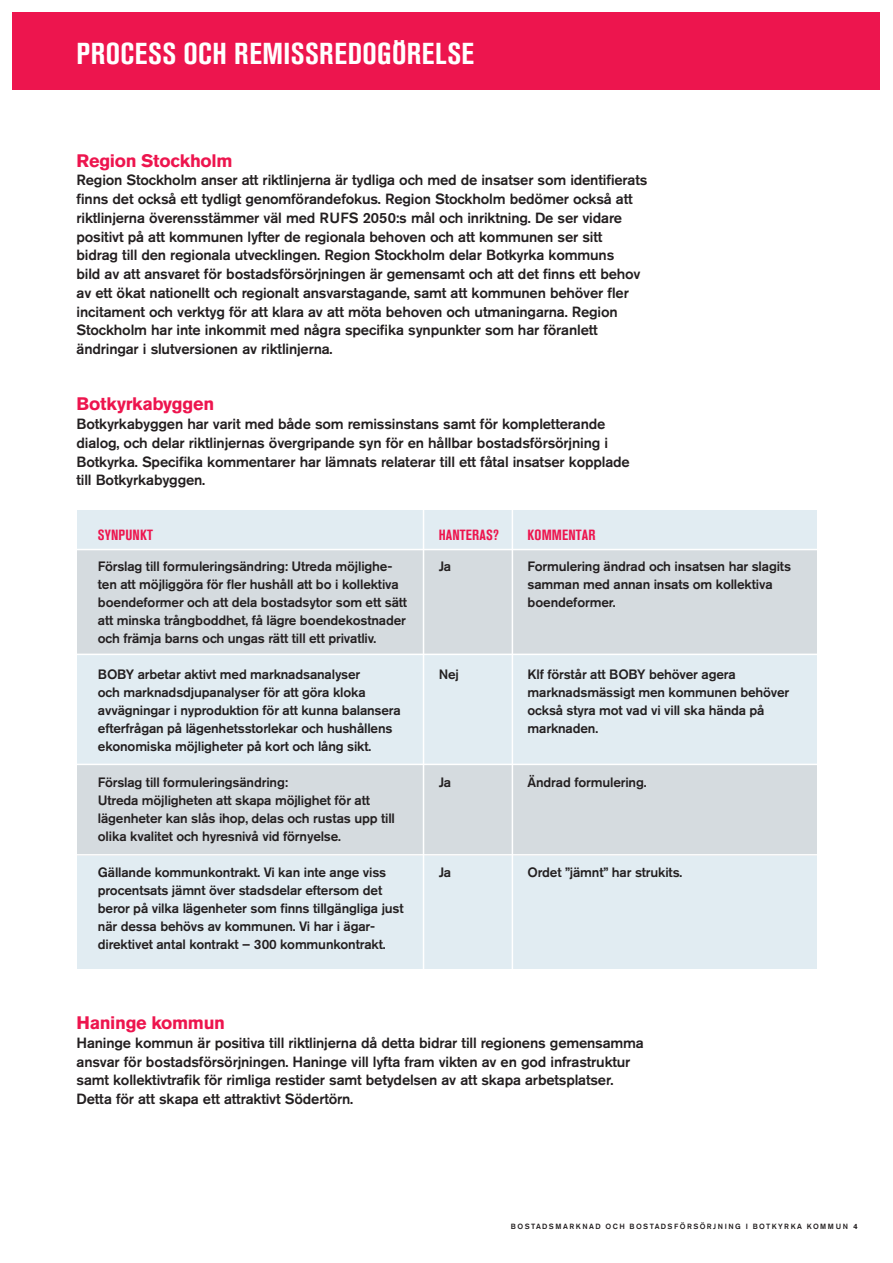
<style>
.page{position:relative;width:893px;height:1263px;background:#fff}
.page>*{position:absolute;margin:0;border:0;box-sizing:border-box;transform-origin:0 0}
.ingress{font:30px "Akzidenz Grotesk Std Rubrik Bold Cn";letter-spacing:.015em;color:#fff}
.t1{font:700 18px "Akzidenz Grotesk Std";letter-spacing:-.015em;color:#ed154e}
.t2{font:500 14.7px/18.8px "Akzidenz Grotesk Std";letter-spacing:-.01em;color:#231f20}
.t3{font:14.7px "Akzidenz Grotesk Std Rubrik Bold Cn";letter-spacing:.01em;color:#ed154e}
.t4{font:500 13.5px/18px "Akzidenz Grotesk Std";letter-spacing:-.01em;color:#231f20}
.t5{font:500 7.5px "Akzidenz Grotesk Std";letter-spacing:.185em;color:#231f20}
.s1{font-weight:700}
</style>
<div class="page">
<div style="left:13px;top:13px;width:867px;height:77px;background:#ed154e"></div>
<div style="left:77px;top:510px;width:739px;height:458px;background:#e1ecf2"></div>
<div style="left:77px;top:550px;width:739px;height:104px;background:#d5dbdf"></div>
<div style="left:77px;top:765px;width:739px;height:90px;background:#d5dbdf"></div>
<hr style="left:58px;top:654px;width:774px;height:1px;background:#fff">
<hr style="left:58px;top:764px;width:774px;height:1px;background:#fff">
<hr style="left:58px;top:854px;width:774px;height:1px;background:#fff">
<hr style="left:58px;top:549px;width:774px;height:1px;background:#fff">
<hr style="left:423px;top:500px;width:1px;height:524px;background:#fff">
<hr style="left:512px;top:500px;width:1px;height:524px;background:#fff">
<p class="ingress" style="left:77px;top:40px;width:399px">PROCESS OCH REMISSREDOGÖRELSE</p>
<p class="t1" style="left:77px;top:150px;width:157px">Region Stockholm</p>
<p class="t2" style="left:77px;top:170px;width:572px">Region Stockholm anser att riktlinjerna är tydliga och med de insatser som identifierats finns det också ett tydligt genomförandefokus. Region Stockholm bedömer också att riktlinjerna överensstämmer väl med RUFS 2050:s mål och inriktning. De ser vidare positivt på att kommunen lyfter de regionala behoven och att kommunen ser sitt bidrag till den regionala utvecklingen. Region Stockholm delar Botkyrka kommuns<br>bild av att ansvaret för bostadsförsörjningen är gemensamt och att det finns ett behov av ett ökat nationellt och regionalt ansvarstagande, samt att kommunen behöver fler incitament och verktyg för att klara av att möta behoven och utmaningarna. Region Stockholm har inte inkommit med några specifika synpunkter som har föranlett ändringar i slutversionen av riktlinjerna.</p>
<p class="t1" style="left:77px;top:394px;width:139px">Botkyrkabyggen</p>
<p class="t2" style="left:77px;top:414px;width:555px">Botkyrkabyggen har varit med både som remissinstans samt för kompletterande dialog, och delar riktlinjernas övergripande syn för en hållbar bostadsförsörjning i Botkyrka. Specifika kommentarer har lämnats relaterar till ett fåtal insatser kopplade till Botkyrkabyggen.</p>
<p class="t3" style="left:98px;top:528px;width:56px">SYNPUNKT</p>
<p class="t4" style="left:98px;top:557px;width:311px">Förslag till formuleringsändring: Utreda möjlighe&shy;ten att möjliggöra för fler hushåll att bo i kollektiva boendeformer och att dela bostadsytor som ett sätt att minska trångboddhet, få lägre boendekostnader och främja barns och ungas rätt till ett privatliv.</p>
<p class="t4" style="left:98px;top:665px;width:304px">BOBY arbetar aktivt med marknadsanalyser<br>och marknadsdjupanalyser för att göra kloka avvägningar i nyproduktion för att kunna balansera efterfrågan på lägenhetsstorlekar och hushållens ekonomiska möjligheter på kort och lång sikt.</p>
<p class="t4" style="left:98px;top:773px;width:192px">Förslag till formuleringsändring:</p>
<p class="t4" style="left:98px;top:791px;width:299px">Utreda möjligheten att skapa möjlighet för att lägenheter kan slås ihop, delas och rustas upp till olika kvalitet och hyresnivå vid förnyelse.</p>
<p class="t4" style="left:98px;top:863px;width:307px">Gällande kommunkontrakt. Vi kan inte ange viss procentsats jämnt över stadsdelar eftersom det beror på vilka lägenheter som finns tillgängliga just när dessa behövs av kommunen. Vi har i ägar&shy;direktivet antal kontrakt – 300 kommunkontrakt.</p>
<p class="t3" style="left:439px;top:528px;width:62px">HANTERAS?</p>
<p class="t4" style="left:439px;top:557px;width:14px">Ja</p>
<p class="t3" style="left:528px;top:528px;width:69px">KOMMENTAR</p>
<p class="t4" style="left:528px;top:557px;width:265px">Formulering ändrad och insatsen har slagits samman med annan insats om kollektiva boendeformer.</p>
<p class="t4" style="left:439px;top:665px;width:22px">Nej</p>
<p class="t4" style="left:528px;top:665px;width:263px">Klf förstår att BOBY behöver agera marknadsmässigt men kommunen behöver också styra mot vad vi vill ska hända på marknaden.</p>
<p class="t4" style="left:439px;top:773px;width:14px">Ja</p>
<p class="t4" style="left:528px;top:773px;width:120px">Ändrad formulering.</p>
<p class="t4" style="left:439px;top:863px;width:14px">Ja</p>
<p class="t4" style="left:528px;top:863px;width:156px">Ordet ”jämnt” har strukits.</p>
<p class="t1" style="left:77px;top:1012px;width:150px">Haninge kommun</p>
<p class="t2" style="left:77px;top:1033px;width:569px">Haninge kommun är positiva till riktlinjerna då detta bidrar till regionens gemensamma ansvar för bostadsförsörjningen. Haninge vill lyfta fram vikten av en god infrastruktur samt kollektivtrafik för rimliga restider samt betydelsen av att skapa arbetsplatser.<br>Detta för att skapa ett attraktivt Södertörn.</p>
<p class="t5" style="left:511px;top:1222px;width:348px">BOSTADSMARKNAD OCH BOSTADSFÖRSÖRJNING I BOTKYRKA KOMMUN <span class="s1">4</span></p>
</div>
